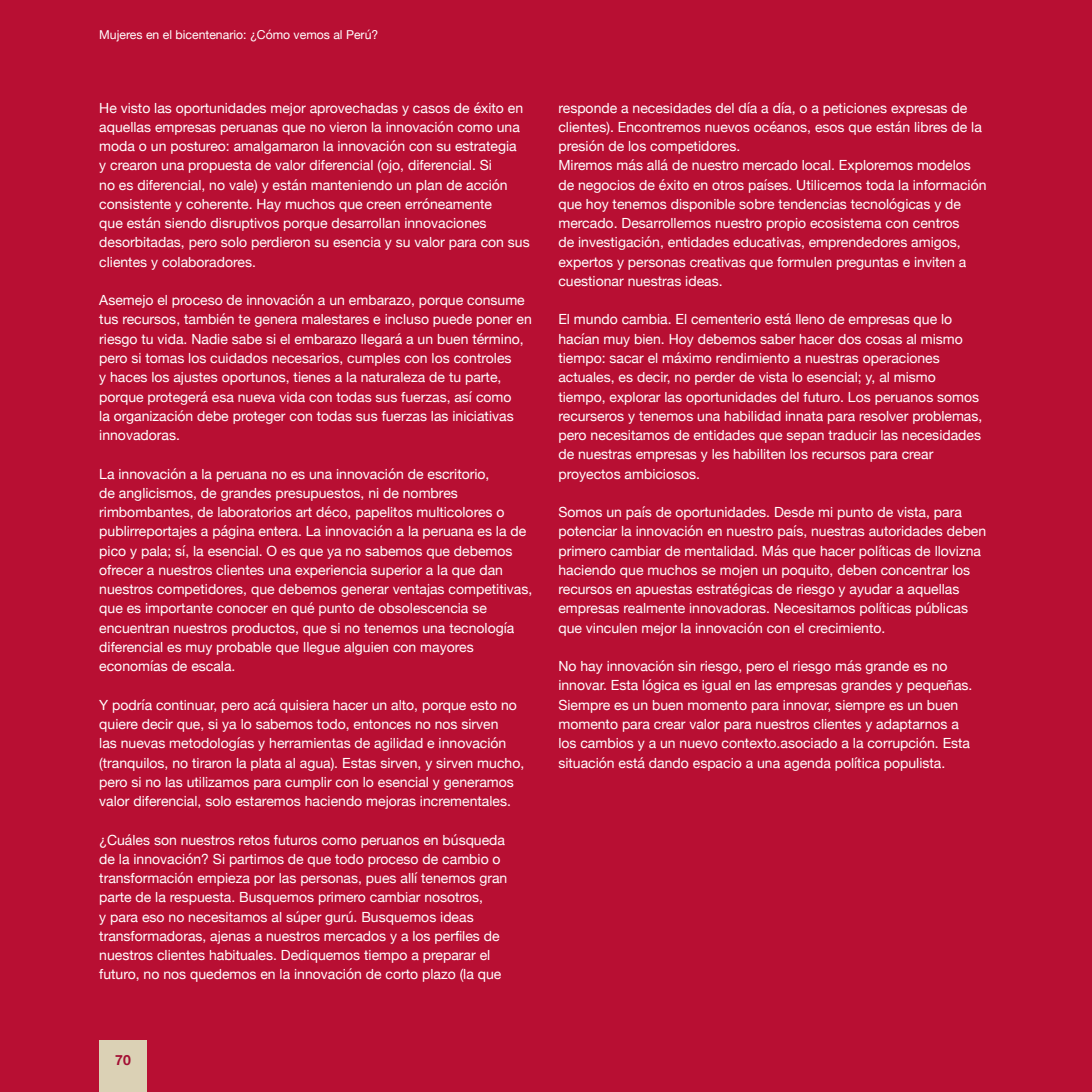
<style>
.page{position:relative;width:1092px;height:1092px;background:#fff}
.page>*{position:absolute;margin:0;border:0;box-sizing:border-box;transform-origin:0 0}
.t1{font:14px/19.2px "Helvetica Neue";color:#fff}
.t2{font:700 14px "Helvetica Neue";color:#a30f33}
.t3{font:12.25px "Helvetica Neue";color:#fff}
</style>
<div class="page">
<div style="left:0;top:0;width:1091px;height:1091px;background:#b80f33"></div>
<div style="left:99px;top:1040px;width:48px;height:51px;background:#dbd1b5"></div>
<p class="t3" style="left:99px;top:26px;width:280px">Mujeres en el bicentenario: ¿Cómo vemos al Perú?</p>
<p class="t1" style="left:99px;top:99px;width:432px">He visto las oportunidades mejor aprovechadas y casos de éxito en aquellas empresas peruanas que no vieron la innovación como una moda o un postureo: amalgamaron la innovación con su estrategia<br>y crearon una propuesta de valor diferencial (ojo, diferencial. Si<br>no es diferencial, no vale) y están manteniendo un plan de acción consistente y coherente. Hay muchos que creen erróneamente<br>que están siendo disruptivos porque desarrollan innovaciones desorbitadas, pero solo perdieron su esencia y su valor para con sus clientes y colaboradores.</p>
<p class="t1" style="left:99px;top:291px;width:434px">Asemejo el proceso de innovación a un embarazo, porque consume tus recursos, también te genera malestares e incluso puede poner en riesgo tu vida. Nadie sabe si el embarazo llegará a un buen término, pero si tomas los cuidados necesarios, cumples con los controles<br>y haces los ajustes oportunos, tienes a la naturaleza de tu parte, porque protegerá esa nueva vida con todas sus fuerzas, así como<br>la organización debe proteger con todas sus fuerzas las iniciativas innovadoras.</p>
<p class="t1" style="left:99px;top:464px;width:434px">La innovación a la peruana no es una innovación de escritorio,<br>de anglicismos, de grandes presupuestos, ni de nombres rimbombantes, de laboratorios art déco, papelitos multicolores o publirreportajes a página entera. La innovación a la peruana es la de pico y pala; sí, la esencial. O es que ya no sabemos que debemos ofrecer a nuestros clientes una experiencia superior a la que dan nuestros competidores, que debemos generar ventajas competitivas, que es importante conocer en qué punto de obsolescencia se encuentran nuestros productos, que si no tenemos una tecnología diferencial es muy probable que llegue alguien con mayores economías de escala.</p>
<p class="t1" style="left:99px;top:695px;width:426px">Y podría continuar, pero acá quisiera hacer un alto, porque esto no quiere decir que, si ya lo sabemos todo, entonces no nos sirven<br>las nuevas metodologías y herramientas de agilidad e innovación (tranquilos, no tiraron la plata al agua). Estas sirven, y sirven mucho, pero si no las utilizamos para cumplir con lo esencial y generamos valor diferencial, solo estaremos haciendo mejoras incrementales.</p>
<p class="t1" style="left:99px;top:830px;width:409px">¿Cuáles son nuestros retos futuros como peruanos en búsqueda de la innovación? Si partimos de que todo proceso de cambio o transformación empieza por las personas, pues allí tenemos gran parte de la respuesta. Busquemos primero cambiar nosotros,<br>y para eso no necesitamos al súper gurú. Busquemos ideas transformadoras, ajenas a nuestros mercados y a los perfiles de nuestros clientes habituales. Dediquemos tiempo a preparar el futuro, no nos quedemos en la innovación de corto plazo (la que</p>
<p class="t1" style="left:558px;top:99px;width:429px">responde a necesidades del día a día, o a peticiones expresas de clientes). Encontremos nuevos océanos, esos que están libres de la presión de los competidores.<br>Miremos más allá de nuestro mercado local. Exploremos modelos de negocios de éxito en otros países. Utilicemos toda la información que hoy tenemos disponible sobre tendencias tecnológicas y de mercado. Desarrollemos nuestro propio ecosistema con centros<br>de investigación, entidades educativas, emprendedores amigos, expertos y personas creativas que formulen preguntas e inviten a cuestionar nuestras ideas.</p>
<p class="t1" style="left:558px;top:310px;width:425px">El mundo cambia. El cementerio está lleno de empresas que lo hacían muy bien. Hoy debemos saber hacer dos cosas al mismo tiempo: sacar el máximo rendimiento a nuestras operaciones actuales, es decir, no perder de vista lo esencial; y, al mismo tiempo, explorar las oportunidades del futuro. Los peruanos somos recurseros y tenemos una habilidad innata para resolver problemas, pero necesitamos de entidades que sepan traducir las necesidades de nuestras empresas y les habiliten los recursos para crear proyectos ambiciosos.</p>
<p class="t1" style="left:558px;top:503px;width:429px">Somos un país de oportunidades. Desde mi punto de vista, para potenciar la innovación en nuestro país, nuestras autoridades deben primero cambiar de mentalidad. Más que hacer políticas de llovizna haciendo que muchos se mojen un poquito, deben concentrar los recursos en apuestas estratégicas de riesgo y ayudar a aquellas empresas realmente innovadoras. Necesitamos políticas públicas que vinculen mejor la innovación con el crecimiento.</p>
<p class="t1" style="left:558px;top:657px;width:415px">No hay innovación sin riesgo, pero el riesgo más grande es no innovar. Esta lógica es igual en las empresas grandes y pequeñas.<br>Siempre es un buen momento para innovar, siempre es un buen momento para crear valor para nuestros clientes y adaptarnos a los cambios y a un nuevo contexto.asociado a la corrupción. Esta situación está dando espacio a una agenda política populista.</p>
<p class="t2" style="left:115px;top:1048px;width:17px">70</p>
</div>
